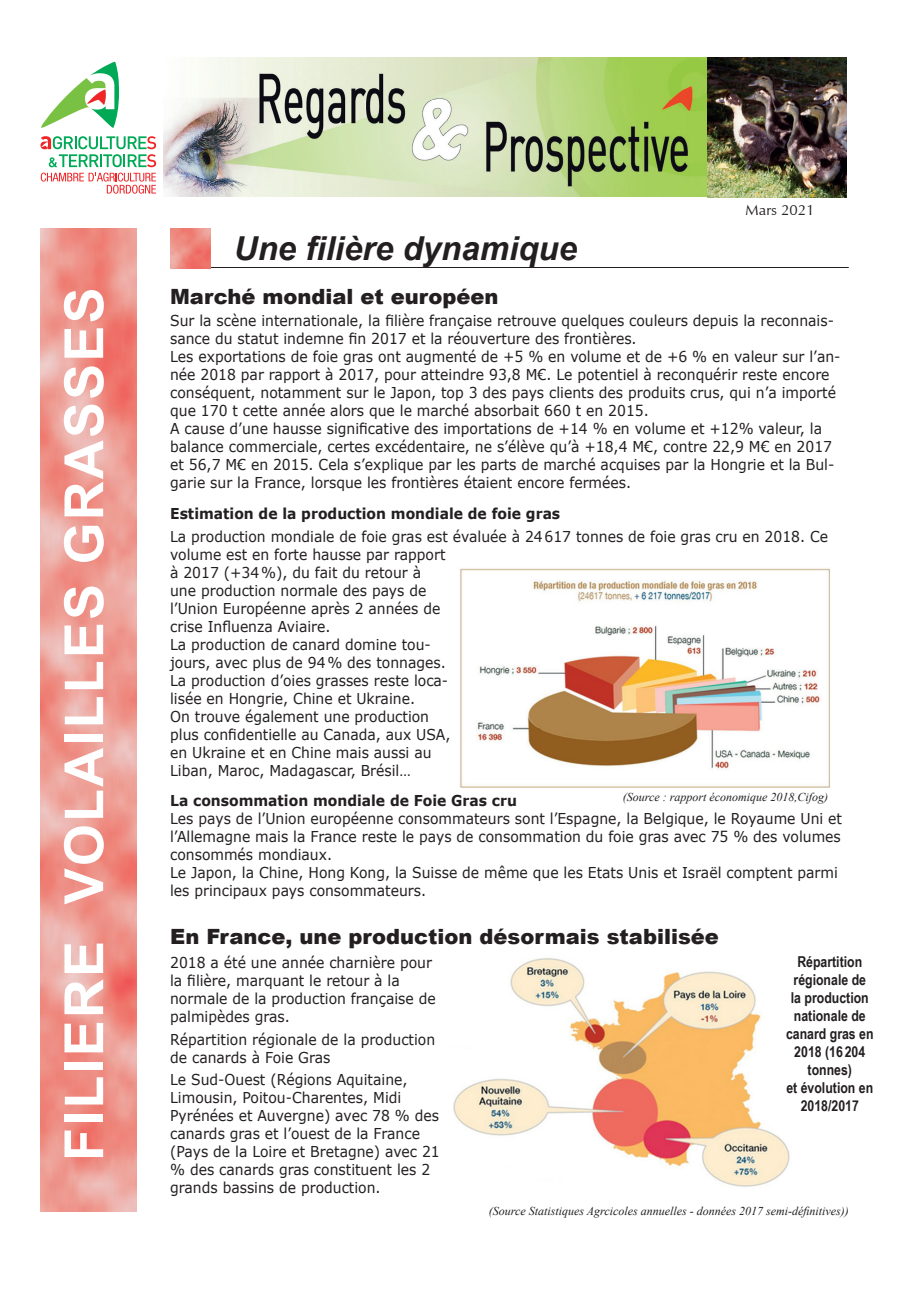
<style>
.page{position:relative;width:919px;height:1289px;background:#fff}
.page>*{position:absolute;margin:0;border:0;box-sizing:border-box;transform-origin:0 0}
.t1{font:700 54px "Arial";letter-spacing:.04em;color:#fff}
.Titre{font:italic 700 33px "Arial";color:#231f20}
.Sous-titre_1{font:900 21px "Arial";color:#231f20}
.Texte{font:15px/18px "Verdana";color:#231f20;scale:.93 1}
.t2{font:700 15px/18px "Arial Narrow";color:#231f20;text-align:center}
.Texte-2{font:700 15px "Verdana";color:#231f20;scale:.93 1}
.Sous-titre_1-2{font:15px "Optimum";color:#231f20}
.t3{font:italic 12px "Times New Roman";color:#231f20}
</style>
<div class="page">
<img style="left:40px;top:229px;width:96px;height:982px">
<hr style="left:170px;top:267px;width:678px;height:1px;background:#231f20">
<img style="left:170px;top:229px;width:40px;height:40px">
<img style="left:164px;top:57px;width:682px;height:141px">
<svg style="left:41px;top:173px;width:115px;height:21px"></svg>
<svg style="left:40px;top:136px;width:116px;height:31px"></svg>
<svg style="left:41px;top:62px;width:78px;height:66px"></svg>
<img style="left:453px;top:958px;width:337px;height:229px">
<img style="left:460px;top:568px;width:370px;height:220px">
<p class="t1" style="left:46px;top:1160px;width:875px;rotate:-90deg">FILIERE VOLAILLES GRASSES</p>
<p class="Titre" style="left:234px;top:226px;width:344px">Une filière dynamique</p>
<p class="Sous-titre_1" style="left:170px;top:281px;width:330px">Marché mondial et européen</p>
<p class="Sous-titre_1-2" style="left:745px;top:201px;width:71px">Mars 2021</p>
<p class="Texte" style="left:170px;top:312px;width:715px">Sur la scène internationale, la filière française retrouve quelques couleurs depuis la reconnais&shy;sance du statut indemne fin 2017 et la réouverture des frontières.</p>
<p class="Texte" style="left:170px;top:348px;width:722px">Les exportations de foie gras ont augmenté de +5 % en volume et de +6 % en valeur sur l’an&shy;née 2018 par rapport à 2017, pour atteindre 93,8 M€. Le potentiel à reconquérir reste encore conséquent, notamment sur le Japon, top 3 des pays clients des produits crus, qui n’a importé que 170 t cette année alors que le marché absorbait 660 t en 2015.</p>
<p class="Texte" style="left:170px;top:420px;width:715px">A cause d’une hausse significative des importations de +14 % en volume et +12% valeur, la balance commerciale, certes excédentaire, ne s’élève qu’à +18,4 M€, contre 22,9 M€ en 2017 et 56,7 M€ en 2015. Cela s’explique par les parts de marché acquises par la Hongrie et la Bul&shy;garie sur la France, lorsque les frontières étaient encore fermées.</p>
<p class="Texte-2" style="left:170px;top:503px;width:421px">Estimation de la production mondiale de foie gras</p>
<p class="Texte" style="left:170px;top:527px;width:709px">La production mondiale de foie gras est évaluée à 24617 tonnes de foie gras cru en 2018. Ce volume est en forte hausse par rapport<br>à 2017 (+34%), du fait du retour à<br>une production normale des pays de<br>l’Union Européenne après 2 années de<br>crise Influenza Aviaire.</p>
<p class="Texte" style="left:170px;top:635px;width:300px">La production de canard domine tou&shy;jours, avec plus de 94% des tonnages.<br>La production d’oies grasses reste loca&shy;lisée en Hongrie, Chine et Ukraine.</p>
<p class="Texte" style="left:170px;top:707px;width:303px">On trouve également une production plus confidentielle au Canada, aux USA, en Ukraine et en Chine mais aussi au Liban, Maroc, Madagascar, Brésil…</p>
<p class="Texte-2" style="left:170px;top:790px;width:374px">La consommation mondiale de Foie Gras cru</p>
<p class="Texte" style="left:170px;top:809px;width:724px;text-align:justify">Les pays de l’Union européenne consommateurs sont l’Espagne, la Belgique, le Royaume Uni et l’Allemagne mais la France reste le pays de consommation du foie gras avec 75 % des volumes consommés mondiaux.</p>
<p class="Texte" style="left:170px;top:863px;width:719px">Le Japon, la Chine, Hong Kong, la Suisse de même que les Etats Unis et Israël comptent parmi les principaux pays consommateurs.</p>
<p class="t3" style="left:622px;top:788px;width:207px">(Source : rapport économique 2018,Cifog)</p>
<p class="Sous-titre_1" style="left:170px;top:920px;width:550px">En France, une production désormais stabilisée</p>
<p class="Texte" style="left:170px;top:953px;width:287px">2018 a été une année charnière pour la filière, marquant le retour à la normale de la production française de palmipèdes gras.</p>
<p class="Texte" style="left:170px;top:1030px;width:286px">Répartition régionale de la production de canards à Foie Gras</p>
<p class="Texte" style="left:170px;top:1070px;width:291px">Le Sud-Ouest (Régions Aquitaine, Limousin, Poitou-Charentes, Midi Pyrénées et Auvergne) avec 78 % des canards gras et l’ouest de la France (Pays de la Loire et Bretagne) avec 21 % des canards gras constituent les 2 grands bassins de production.</p>
<p class="t2" style="left:786px;top:952px;width:89px">Répartition régionale de<br>la production nationale de canard gras en<br>2018 (16 204 tonnes)</p>
<p class="t2" style="left:786px;top:1078px;width:88px">et évolution en<br>2018/2017</p>
<p class="t3" style="left:488px;top:1202px;width:361px">(Source Statistiques Agrcicoles annuelles - données 2017 semi-définitives))</p>
</div>
